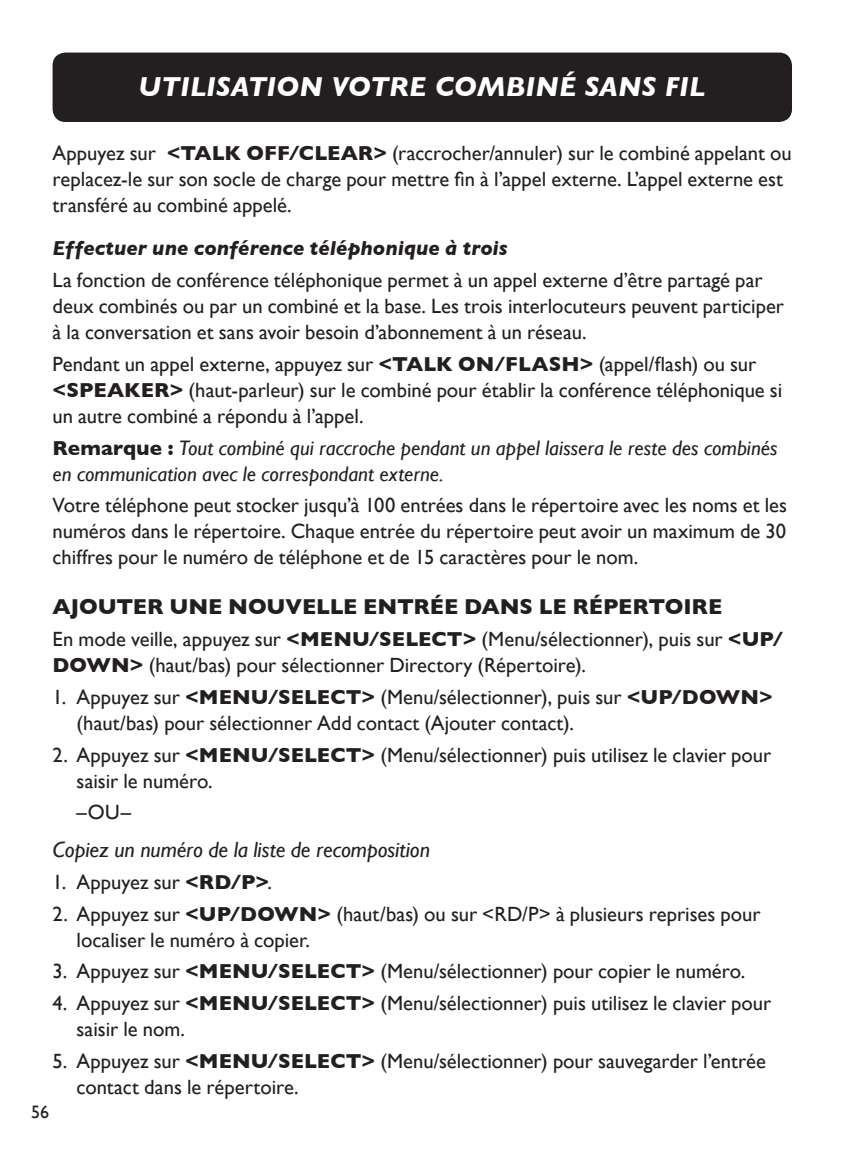
<style>
.page{position:relative;width:864px;height:1152px;background:#fff}
.page>*{position:absolute;margin:0;border:0;box-sizing:border-box;transform-origin:0 0}
.t1{font:italic 700 28px "Gill Sans";letter-spacing:.005em;color:#fff}
.t2{font:700 22px "Gill Sans";letter-spacing:-.005em;color:#231f20}
.t3{font:italic 22px "Gill Sans";letter-spacing:-.005em;color:#231f20}
.t4{font:italic 21px/26px "Gill Sans";color:#231f20}
.t5{font:20.6px/26px "Gill Sans";color:#231f20}
.t6{font:italic 700 20.6px "Gill Sans";color:#231f20}
.t7{font:700 20.6px "Gill Sans";color:#231f20}
.t8{font:18px "Gill Sans";color:#231f20}
.s1{font-weight:700}
.s2{font-weight:700;font-style:normal;font-size:20.6px}
</style>
<div class="page">
<div style="left:53px;top:53px;width:739px;height:69px;background:#231f20;border-radius:13px"></div>
<h1 class="t1" style="left:138px;top:70px;width:202px">UTILISATION votre</h1>
<h1 class="t1" style="left:435px;top:70px;width:11px">comb</h1>
<h1 class="t1" style="left:526px;top:70px;width:174px">iné sans fil</h1>
<p class="t5" style="left:53px;top:140px;width:741px;text-indent:236px"><span class="s1">/CLEAR&gt;</span> (raccrocher/annuler) sur le combiné appelant ou replacez-le sur son socle de charge pour mettre fin à l’appel externe. L’appel externe est transféré au combiné appelé.</p>
<p class="t6" style="left:53px;top:236px;width:457px">Effectuer une conférence téléphonique à trois</p>
<p class="t5" style="left:53px;top:267px;width:733px">La fonction de conférence téléphonique permet à un appel externe d’être partagé par deux combinés ou par un combiné et la base. Les trois interlocuteurs peuvent participer à la conversation et sans avoir besoin d’abonnement à un réseau.</p>
<p class="t5" style="left:53px;top:351px;width:731px">Pendant un appel externe, appuyez sur <span class="s1">&lt;TALK ON/FLASH&gt;</span> (appel/flash) ou sur <span class="s1">&lt;SPEAKER&gt;</span> (haut-parleur) sur le combiné pour établir la conférence téléphonique si un autre combiné a répondu à l’appel.</p>
<p class="t4" style="left:53px;top:435px;width:727px"><span class="s2">REMARQUE :</span> Tout combiné qui raccroche pendant un appel laissera le reste des combinés en communication avec le correspondant externe.</p>
<p class="t5" style="left:53px;top:492px;width:736px;text-align:justify">Votre téléphone peut stocker jusqu’à 100 entrées dans le répertoire avec les noms et les numéros dans le répertoire. Chaque entrée du répertoire peut avoir un maximum de 30 chiffres pour le numéro de téléphone et de 15 caractères pour le nom.</p>
<p class="t2" style="left:53px;top:594px;width:221px">AJOUTER U NE NOUVELLE</p>
<p class="t2" style="left:363px;top:594px;width:357px">ENTRÉE DANS LE RÉPERTOIRE</p>
<p class="t5" style="left:53px;top:626px;width:732px">En mode veille, appuyez sur <span class="s1">&lt;M EN U/SELECT&gt;</span> (Menu/sélectionner), puis sur <span class="s1">&lt;UP/<br>DOWN</span></p>
<p class="t5" style="left:53px;top:140px;width:205px">Appuyez sur <span class="s1">&lt;TALK OFF</span></p>
<p class="t5" style="left:130px;top:652px;width:458px"><span class="s1">&gt;</span> (haut/bas) pour sélectionner Directory (Répertoire).</p>
<p class="t5" style="left:53px;top:684px;width:667px">1. Appuyez sur <span class="s1">&lt;M EN U/SELECT&gt;</span> (Menu/sélectionner), puis sur <span class="s1">&lt;UP/DOWN</span></p>
<p class="t7" style="left:759px;top:685px;width:15px">&gt;</p>
<p class="t5" style="left:77px;top:710px;width:499px">(haut/bas) pour sélectionner Add contact (Ajouter contact).</p>
<p class="t5" style="left:77px;top:741px;width:696px;text-indent:-24px">2. Appuyez sur <span class="s1">&lt;M EN U/SELECT&gt;</span> (Menu/sélectionner) puis utilisez le clavier pour saisir le numéro.</p>
<p class="t5" style="left:77px;top:799px;width:56px">–OU–</p>
<p class="t3" style="left:53px;top:837px;width:379px">Copiez un numéro de la liste de recomposition</p>
<p class="t5" style="left:53px;top:869px;width:221px">1. Appuyez sur <span class="s1">&lt;RD/P&gt;</span>.</p>
<p class="t5" style="left:53px;top:900px;width:225px">2. Appuyez sur <span class="s1">&lt;UP/DOWN</span></p>
<p class="t5" style="left:318px;top:900px;width:444px"><span class="s1">&gt;</span> (haut/bas) ou sur &lt;RD/P&gt; à plusieurs reprises pour</p>
<p class="t5" style="left:77px;top:926px;width:235px">localiser le numéro à copier.</p>
<p class="t5" style="left:53px;top:958px;width:694px">3. Appuyez sur <span class="s1">&lt;M EN U/SELECT&gt;</span> (Menu/sélectionner) pour copier le numéro.</p>
<p class="t5" style="left:77px;top:990px;width:696px;text-indent:-24px">4. Appuyez sur <span class="s1">&lt;M EN U/SELECT&gt;</span> (Menu/sélectionner) puis utilisez le clavier pour saisir le nom.</p>
<p class="t5" style="left:77px;top:1048px;width:691px;text-indent:-24px">5. Appuyez sur <span class="s1">&lt;M EN U/SELECT&gt;</span> (Menu/sélectionner) pour sauvegarder l’entrée contact dans le répertoire.</p>
<p class="t8" style="left:31px;top:1101px;width:20px">56</p>
</div>
